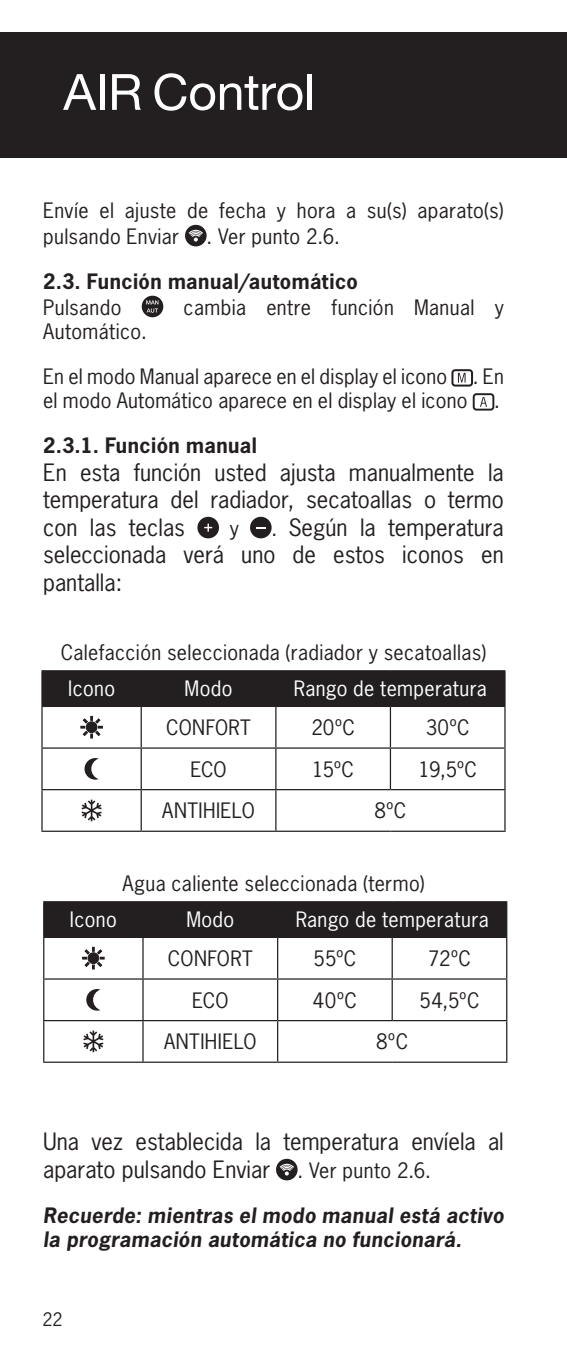
<style>
.page{position:relative;width:567px;height:1347px;background:#fff}
.page>*{position:absolute;margin:0;border:0;box-sizing:border-box;transform-origin:0 0}
.t1{font:50px "Helvetica Neue";letter-spacing:-.005em;color:#fff}
.t2{font:22.5px/27.5px "News Gothic Std";color:#231f20;text-align:justify}
.t3{font:20px/25.5px "News Gothic Std";letter-spacing:.015em;color:#231f20}
.t4{font:italic 700 20px/24px "News Gothic Std";letter-spacing:.02em;color:#231f20}
.t5{font:20px "News Gothic Std";letter-spacing:.02em;color:#fff}
.t6{font:700 20px "News Gothic Std";letter-spacing:.025em;color:#231f20}
.t7{font:17.5px "News Gothic";color:#231f20}
.s1{font-size:20px}
</style>
<div class="page">
<div style="left:0;top:32px;width:567px;height:126px;background:#231f20"></div>
<svg style="left:185px;top:225px;width:22px;height:21px"></svg>
<div style="left:142px;top:296px;width:21px;height:21px;background:#231f20;border-radius:50%"></div>
<svg style="left:146px;top:300px;width:12px;height:13px"></svg>
<svg style="left:451px;top:369px;width:22px;height:17px"></svg>
<svg style="left:473px;top:393px;width:21px;height:17px"></svg>
<div style="left:197px;top:517px;width:22px;height:21px;background:#231f20;border-radius:50%"></div>
<svg style="left:204px;top:523px;width:8px;height:8px"></svg>
<div style="left:250px;top:517px;width:22px;height:21px;background:#231f20;border-radius:50%"></div>
<div style="left:43px;top:671px;width:461px;height:34px;background:#231f20"></div>
<hr style="left:41px;top:670px;width:100px;height:1px;background:#231f20">
<hr style="left:41px;top:671px;width:2px;height:34px;background:#231f20">
<hr style="left:141px;top:670px;width:135px;height:1px;background:#231f20">
<hr style="left:141px;top:671px;width:1px;height:34px;background:#231f20">
<hr style="left:276px;top:670px;width:114px;height:1px;background:#231f20">
<hr style="left:275px;top:671px;width:1px;height:34px;background:#231f20">
<hr style="left:390px;top:670px;width:116px;height:1px;background:#231f20">
<hr style="left:504px;top:671px;width:2px;height:34px;background:#231f20">
<hr style="left:41px;top:705px;width:100px;height:2px;background:#231f20">
<hr style="left:41px;top:707px;width:2px;height:40px;background:#231f20">
<hr style="left:141px;top:705px;width:135px;height:2px;background:#231f20">
<hr style="left:141px;top:707px;width:1px;height:40px;background:#231f20">
<hr style="left:276px;top:705px;width:114px;height:2px;background:#231f20">
<hr style="left:275px;top:707px;width:1px;height:40px;background:#231f20">
<hr style="left:390px;top:705px;width:116px;height:2px;background:#231f20">
<hr style="left:390px;top:707px;width:1px;height:40px;background:#231f20">
<hr style="left:504px;top:707px;width:2px;height:40px;background:#231f20">
<hr style="left:41px;top:747px;width:100px;height:1px;background:#231f20">
<hr style="left:41px;top:748px;width:2px;height:41px;background:#231f20">
<hr style="left:141px;top:747px;width:135px;height:1px;background:#231f20">
<hr style="left:141px;top:748px;width:1px;height:41px;background:#231f20">
<hr style="left:276px;top:747px;width:114px;height:1px;background:#231f20">
<hr style="left:275px;top:748px;width:1px;height:41px;background:#231f20">
<hr style="left:390px;top:747px;width:116px;height:1px;background:#231f20">
<hr style="left:390px;top:748px;width:1px;height:41px;background:#231f20">
<hr style="left:504px;top:748px;width:2px;height:41px;background:#231f20">
<hr style="left:41px;top:789px;width:100px;height:1px;background:#231f20">
<hr style="left:41px;top:790px;width:2px;height:40px;background:#231f20">
<hr style="left:141px;top:789px;width:135px;height:1px;background:#231f20">
<hr style="left:141px;top:790px;width:1px;height:40px;background:#231f20">
<hr style="left:276px;top:789px;width:114px;height:1px;background:#231f20">
<hr style="left:275px;top:790px;width:1px;height:40px;background:#231f20">
<hr style="left:390px;top:789px;width:116px;height:1px;background:#231f20">
<hr style="left:504px;top:790px;width:2px;height:40px;background:#231f20">
<hr style="left:41px;top:830px;width:100px;height:2px;background:#231f20">
<hr style="left:141px;top:830px;width:135px;height:2px;background:#231f20">
<hr style="left:276px;top:830px;width:114px;height:2px;background:#231f20">
<hr style="left:390px;top:830px;width:116px;height:2px;background:#231f20">
<svg style="left:81px;top:716px;width:21px;height:22px"></svg>
<svg style="left:85px;top:758px;width:14px;height:21px"></svg>
<svg style="left:82px;top:799px;width:20px;height:22px"></svg>
<div style="left:44px;top:902px;width:462px;height:34px;background:#231f20"></div>
<hr style="left:43px;top:901px;width:100px;height:1px;background:#231f20">
<hr style="left:43px;top:902px;width:1px;height:34px;background:#231f20">
<hr style="left:143px;top:901px;width:135px;height:1px;background:#231f20">
<hr style="left:142px;top:902px;width:2px;height:34px;background:#231f20">
<hr style="left:278px;top:901px;width:114px;height:1px;background:#231f20">
<hr style="left:277px;top:902px;width:1px;height:34px;background:#231f20">
<hr style="left:392px;top:901px;width:115px;height:1px;background:#231f20">
<hr style="left:506px;top:902px;width:1px;height:34px;background:#231f20">
<hr style="left:43px;top:936px;width:100px;height:2px;background:#231f20">
<hr style="left:43px;top:938px;width:1px;height:40px;background:#231f20">
<hr style="left:143px;top:936px;width:135px;height:2px;background:#231f20">
<hr style="left:142px;top:938px;width:2px;height:40px;background:#231f20">
<hr style="left:278px;top:936px;width:114px;height:2px;background:#231f20">
<hr style="left:277px;top:938px;width:1px;height:40px;background:#231f20">
<hr style="left:392px;top:936px;width:115px;height:2px;background:#231f20">
<hr style="left:392px;top:938px;width:1px;height:40px;background:#231f20">
<hr style="left:506px;top:938px;width:1px;height:40px;background:#231f20">
<hr style="left:43px;top:978px;width:100px;height:1px;background:#231f20">
<hr style="left:43px;top:979px;width:1px;height:41px;background:#231f20">
<hr style="left:143px;top:978px;width:135px;height:1px;background:#231f20">
<hr style="left:142px;top:979px;width:2px;height:41px;background:#231f20">
<hr style="left:278px;top:978px;width:114px;height:1px;background:#231f20">
<hr style="left:277px;top:979px;width:1px;height:41px;background:#231f20">
<hr style="left:392px;top:978px;width:115px;height:1px;background:#231f20">
<hr style="left:392px;top:979px;width:1px;height:41px;background:#231f20">
<hr style="left:506px;top:979px;width:1px;height:41px;background:#231f20">
<hr style="left:43px;top:1020px;width:100px;height:1px;background:#231f20">
<hr style="left:43px;top:1021px;width:1px;height:40px;background:#231f20">
<hr style="left:143px;top:1020px;width:135px;height:1px;background:#231f20">
<hr style="left:142px;top:1021px;width:2px;height:40px;background:#231f20">
<hr style="left:278px;top:1020px;width:114px;height:1px;background:#231f20">
<hr style="left:277px;top:1021px;width:1px;height:40px;background:#231f20">
<hr style="left:392px;top:1020px;width:115px;height:1px;background:#231f20">
<hr style="left:506px;top:1021px;width:1px;height:40px;background:#231f20">
<hr style="left:43px;top:1061px;width:100px;height:1px;background:#231f20">
<hr style="left:143px;top:1061px;width:135px;height:1px;background:#231f20">
<hr style="left:278px;top:1061px;width:114px;height:1px;background:#231f20">
<hr style="left:392px;top:1061px;width:115px;height:1px;background:#231f20">
<svg style="left:83px;top:947px;width:21px;height:22px"></svg>
<svg style="left:86px;top:989px;width:14px;height:21px"></svg>
<svg style="left:83px;top:1030px;width:20px;height:22px"></svg>
<svg style="left:276px;top:1158px;width:22px;height:22px"></svg>
<h1 class="t1" style="left:63px;top:62px;width:253px">AIR Control</h1>
<p class="t3" style="left:43px;top:198px;width:462px">Envíe el ajuste de fecha y hora a su(s) aparato(s) pulsando Enviar</p>
<p class="t3" style="left:207px;top:223px;width:135px">. Ver punto 2.6.</p>
<p class="t6" style="left:43px;top:268px;width:316px">2.3. Función manual/automático</p>
<p class="t3" style="left:43px;top:294px;width:80px">Pulsando</p>
<p class="t3" style="left:184px;top:294px;width:322px">cambia entre función Manual y</p>
<p class="t3" style="left:43px;top:318px;width:105px">Automático.</p>
<p class="t3" style="left:43px;top:363px;width:405px">En el modo Manual aparece en el display el icono</p>
<p class="t3" style="left:473px;top:363px;width:32px">. En</p>
<p class="t3" style="left:43px;top:387px;width:426px">el modo Automático aparece en el display el icono</p>
<p class="t3" style="left:494px;top:387px;width:7px">.</p>
<p class="t6" style="left:43px;top:432px;width:215px">2.3.1. Función manual</p>
<p class="t2" style="left:43px;top:458px;width:462px">En esta función usted ajusta manualmente la temperatura del radiador, secatoallas o termo con las teclas</p>
<p class="t2" style="left:43px;top:513px;width:462px;text-indent:228px"><span class="s1">.</span> Según la temperatura seleccionada verá uno de estos iconos en pantalla:</p>
<p class="t3" style="left:230px;top:515px;width:11px">y</p>
<p class="t3" style="left:61px;top:639px;width:427px">Calefacción seleccionada (radiador y secatoallas)</p>
<p class="t5" style="left:68px;top:676px;width:48px">Icono</p>
<p class="t5" style="left:185px;top:676px;width:49px">Modo</p>
<p class="t5" style="left:294px;top:676px;width:194px">Rango de temperatura</p>
<p class="t3" style="left:166px;top:714px;width:86px">CONFORT</p>
<p class="t3" style="left:311px;top:714px;width:45px">20ºC</p>
<p class="t3" style="left:426px;top:714px;width:45px">30ºC</p>
<p class="t3" style="left:190px;top:756px;width:38px">ECO</p>
<p class="t3" style="left:312px;top:756px;width:43px">15ºC</p>
<p class="t3" style="left:419px;top:756px;width:60px">19,5ºC</p>
<p class="t3" style="left:162px;top:797px;width:94px">ANTIHIELO</p>
<p class="t3" style="left:374px;top:797px;width:33px">8ºC</p>
<p class="t3" style="left:122px;top:870px;width:304px">Agua caliente seleccionada (termo)</p>
<p class="t5" style="left:70px;top:907px;width:48px">Icono</p>
<p class="t5" style="left:186px;top:907px;width:49px">Modo</p>
<p class="t5" style="left:296px;top:907px;width:194px">Rango de temperatura</p>
<p class="t3" style="left:168px;top:945px;width:86px">CONFORT</p>
<p class="t3" style="left:314px;top:945px;width:44px">55ºC</p>
<p class="t3" style="left:428px;top:945px;width:45px">72ºC</p>
<p class="t3" style="left:192px;top:987px;width:38px">ECO</p>
<p class="t3" style="left:313px;top:987px;width:45px">40ºC</p>
<p class="t3" style="left:419px;top:987px;width:61px">54,5ºC</p>
<p class="t3" style="left:164px;top:1028px;width:94px">ANTIHIELO</p>
<p class="t3" style="left:376px;top:1028px;width:33px">8ºC</p>
<p class="t2" style="left:43px;top:1128px;width:462px">Una vez establecida la temperatura envíela al aparato pulsando Enviar <span class="s1">. Ver punto 2.6.</span></p>
<p class="t4" style="left:43px;top:1203px;width:462px">Recuerde: mientras el modo manual está activo la programación automática no funcionará.</p>
<p class="t7" style="left:43px;top:1307px;width:22px">22</p>
</div>
